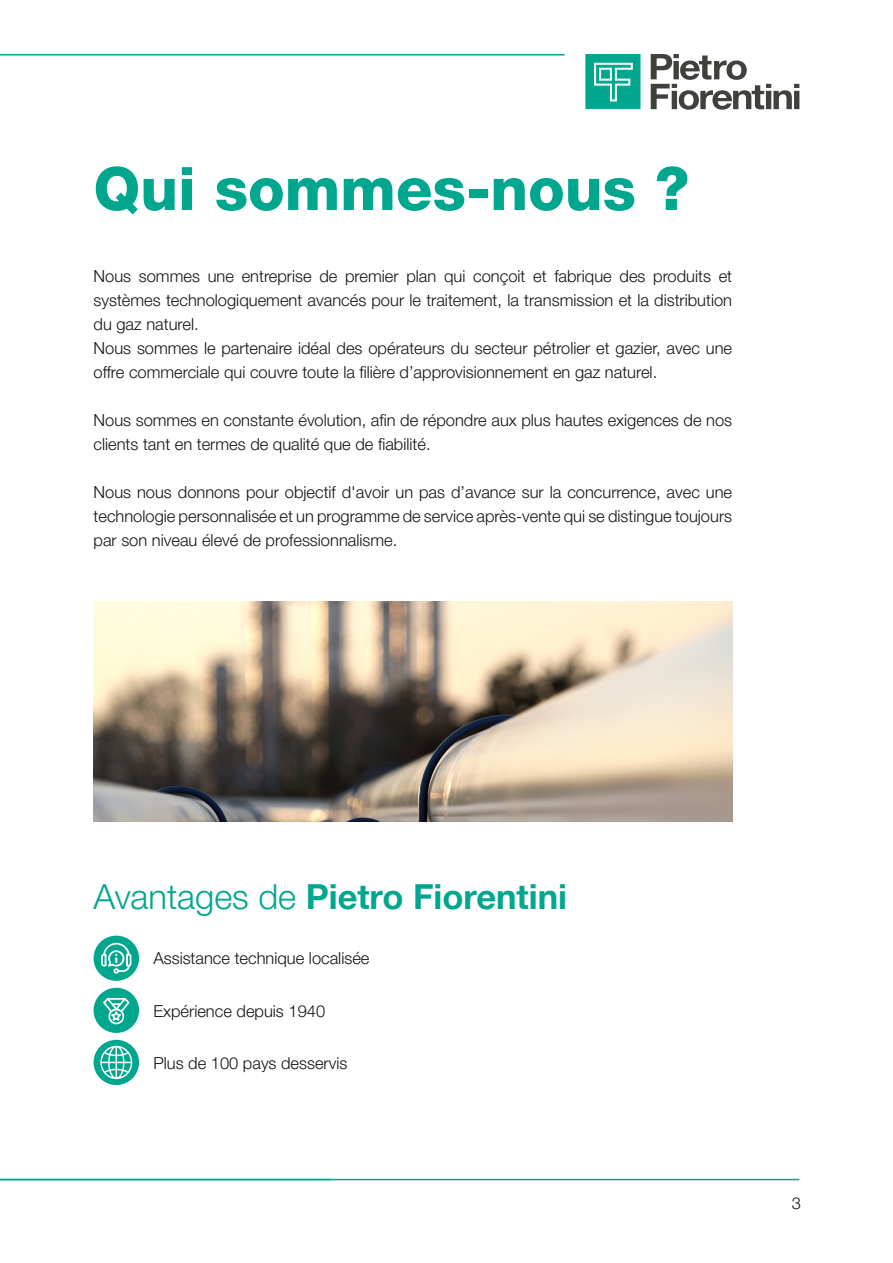
<style>
.page{position:relative;width:893px;height:1263px;background:#fff}
.page>*{position:absolute;margin:0;border:0;box-sizing:border-box;transform-origin:0 0}
.Titolo_Capitolo{font:800 60px "Helvetica Neue LT Pro";color:#00a78e}
.Titoletto{font:700 34.5px "Helvetica Neue LT Pro";color:#00a78e}
.Testo{font:300 16.5px/24px "Helvetica Neue LT Pro";color:#121418;text-align:justify}
.bullet_non_puntato{font:300 16.5px "Helvetica Neue LT Pro";color:#121418}
.s1{font-weight:300}
</style>
<div class="page">
<hr style="left:0;top:1179px;width:799px;height:1px;background:#00a78e">
<svg style="left:651px;top:54px;width:148px;height:56px"></svg>
<svg style="left:585px;top:54px;width:55px;height:55px;background:#27b49f"></svg>
<hr style="left:0;top:54px;width:564px;height:2px;background:#00a78e">
<div style="left:94px;top:1040px;width:45px;height:45px;background:#00a78e;border-radius:50%"></div>
<svg style="left:100px;top:1046px;width:32px;height:33px"></svg>
<div style="left:94px;top:936px;width:45px;height:45px;background:#00a78e;border-radius:50%"></div>
<svg style="left:101px;top:943px;width:31px;height:31px"></svg>
<div style="left:94px;top:988px;width:45px;height:45px;background:#00a78e;border-radius:50%"></div>
<svg style="left:103px;top:998px;width:27px;height:26px"></svg>
<img style="left:93px;top:602px;width:639px;height:219px">
<p class="Titolo_Capitolo" style="left:94px;top:153px;width:597px">Qui sommes-nous ?</p>
<p class="Testo" style="left:94px;top:264px;width:640px">Nous sommes une entreprise de premier plan qui conçoit et fabrique des produits et systèmes technologiquement avancés pour le traitement, la transmission et la distribution du gaz naturel.</p>
<p class="Testo" style="left:94px;top:336px;width:640px">Nous sommes le partenaire idéal des opérateurs du secteur pétrolier et gazier, avec une offre commerciale qui couvre toute la filière d’approvisionnement en gaz naturel.</p>
<p class="Testo" style="left:94px;top:408px;width:640px">Nous sommes en constante évolution, afin de répondre aux plus hautes exigences de nos clients tant en termes de qualité que de fiabilité.</p>
<p class="Testo" style="left:94px;top:480px;width:640px">Nous nous donnons pour objectif d'avoir un pas d’avance sur la concurrence, avec une technologie personnalisée et un programme de service après-vente qui se distingue toujours par son niveau élevé de professionnalisme.</p>
<p class="Titoletto" style="left:94px;top:876px;width:475px"><span class="s1">Avantages de</span> Pietro Fiorentini</p>
<p class="bullet_non_puntato" style="left:153px;top:948px;width:218px">Assistance technique localisée</p>
<p class="bullet_non_puntato" style="left:153px;top:1001px;width:173px">Expérience depuis 1940</p>
<p class="bullet_non_puntato" style="left:153px;top:1053px;width:196px">Plus de 100 pays desservis</p>
<p class="Testo" style="left:792px;top:1191px;width:11px">3</p>
</div>
